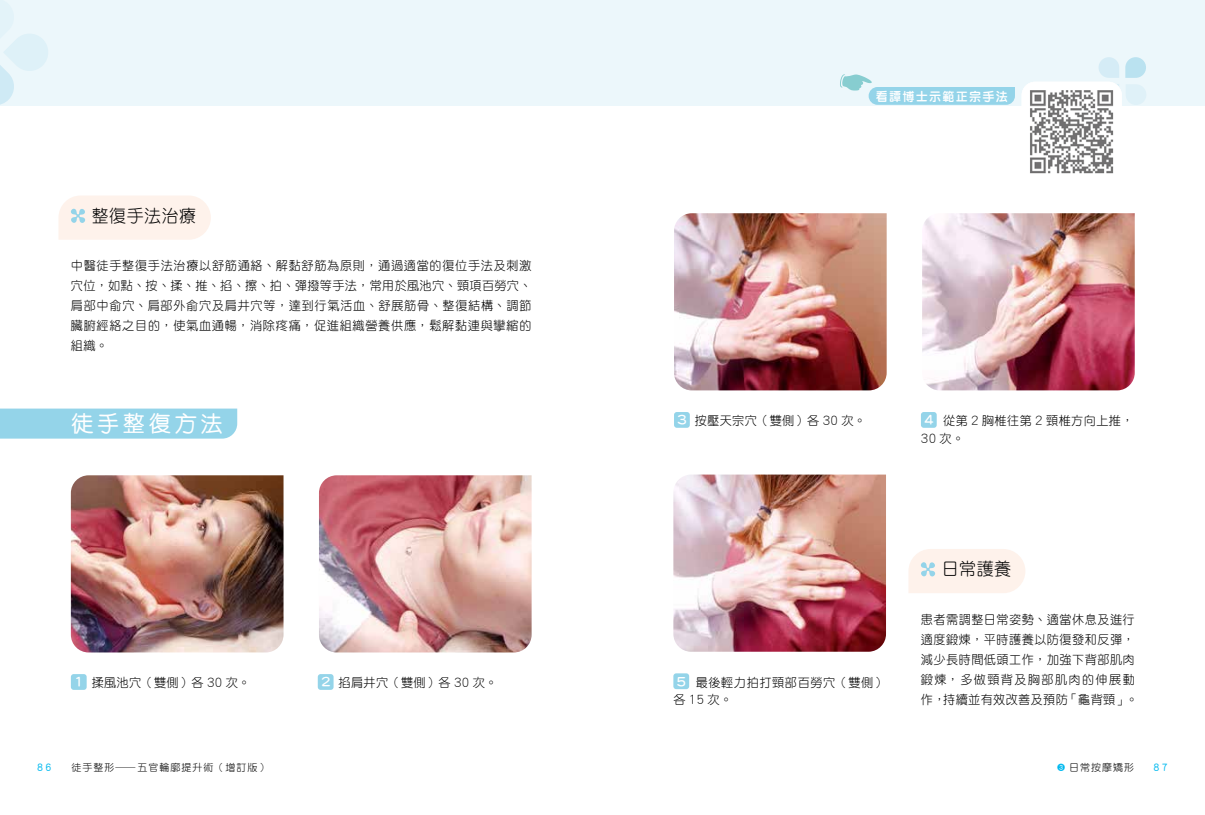
<style>
.page{position:relative;width:1205px;height:815px;background:#fff}
.page>*{position:absolute;margin:0;border:0;box-sizing:border-box;transform-origin:0 0}
.t1{font:500 22.5px "M Yuen HK";letter-spacing:.15em;color:#fff}
.t2{font:17.5px "DF Yuan HK W3";letter-spacing:.03em;color:#000}
.t3{font:12.5px/20px "DF Yuan HK W3";letter-spacing:.04em;color:#000}
.t4{font:12.5px "DF Yuan HK W8";letter-spacing:.1em;color:#fff}
.t5{font:10px "DF Yuan HK W3";letter-spacing:.1em;color:#000}
.t6{font:10px "DF Yuan HK W7";color:#00b9ef}
.s1{font-family:"DF Yuan HK W8";color:#fff}
.s2{font-family:"Circle Frame Neg";color:#00b9ef}
</style>
<div class="page">
<div style="left:602px;top:0;width:603px;height:106px;background:#ecf7fb"></div>
<div style="left:0;top:0;width:602px;height:106px;background:#ecf7fb"></div>
<svg style="left:0;top:34px;width:48px;height:71px"></svg>
<svg style="left:58px;top:196px;width:153px;height:44px;background:#fcf2ec"></svg>
<div style="left:71px;top:674px;width:16px;height:16px;background:#94d4e9;border-radius:3px"></div>
<div style="left:318px;top:674px;width:15px;height:16px;background:#94d4e9;border-radius:3px"></div>
<img style="left:71px;top:475px;width:212px;height:177px">
<img style="left:319px;top:475px;width:212px;height:177px">
<div style="left:0;top:409px;width:237px;height:30px;background:#94d4e9"></div>
<svg style="left:1126px;top:85px;width:20px;height:20px"></svg>
<svg style="left:1125px;top:57px;width:21px;height:21px"></svg>
<svg style="left:1099px;top:57px;width:20px;height:21px"></svg>
<img style="left:1021px;top:82px;width:101px;height:92px">
<svg style="left:840px;top:74px;width:175px;height:31px"></svg>
<div style="left:674px;top:412px;width:16px;height:16px;background:#94d4e9;border-radius:3px"></div>
<div style="left:921px;top:412px;width:16px;height:16px;background:#94d4e9;border-radius:3px"></div>
<img style="left:674px;top:213px;width:212px;height:177px">
<img style="left:922px;top:213px;width:213px;height:177px">
<div style="left:673px;top:673px;width:16px;height:16px;background:#94d4e9;border-radius:3px"></div>
<img style="left:673px;top:475px;width:213px;height:177px">
<svg style="left:908px;top:549px;width:117px;height:44px;background:#fbf2ec"></svg>
<h2 class="t2" style="left:92px;top:206px;width:106px">整復手法治療</h2>
<p class="t3" style="left:71px;top:256px;width:462px;text-align:justify">中醫徒手整復手法治療以舒筋通絡、解黏舒筋為原則，通過適當的復位手法及刺激穴位，如點、按、揉、推、掐、擦、拍、彈撥等手法，常用於風池穴、頸項百勞穴、肩部中俞穴、肩部外俞穴及肩井穴等，達到行氣活血、舒展筋骨、整復結構、調節臟腑經絡之目的，使氣血通暢，消除疼痛，促進組織營養供應，鬆解黏連與攣縮的組織。</p>
<h1 class="t1" style="left:71px;top:408px;width:153px">徒手整復方法</h1>
<p class="t3" style="left:74px;top:673px;width:177px"><span class="s1">1</span> 揉風池穴（雙側）各 30 次。</p>
<p class="t3" style="left:321px;top:673px;width:177px"><span class="s1">2</span> 掐肩井穴（雙側）各 30 次。</p>
<p class="t4" style="left:876px;top:90px;width:134px">看譚博士示範正宗手法</p>
<p class="t3" style="left:677px;top:410px;width:190px"><span class="s1">3</span> 按壓天宗穴（雙側）各 30 次。</p>
<p class="t3" style="left:921px;top:412px;width:214px;line-height:17.4px"><span class="s1">4</span> 從第 2 胸椎往第 2 頸椎方向上推，<br>30 次。</p>
<p class="t3" style="left:673px;top:673px;width:214px;line-height:17.4px"><span class="s1">5</span> 最後輕力拍打頸部百勞穴（雙側）各 15 次。</p>
<h2 class="t2" style="left:942px;top:559px;width:71px">日常護養</h2>
<p class="t3" style="left:921px;top:609px;width:218px">患者需調整日常姿勢、適當休息及進行適度鍛煉，平時護養以防復發和反彈，減少長時間低頭工作，加強下背部肌肉鍛煉，多做頸背及胸部肌肉的伸展動作，持續並有效改善及預防「龜背頸」。</p>
<p class="t6" style="left:37px;top:762px;width:16px">86</p>
<p class="t5" style="left:72px;top:762px;width:198px">徒手整形—五官輪廓提升術（增訂版）</p>
<p class="t5" style="left:1057px;top:762px;width:79px"><span class="s2">3</span> 日常按摩矯形</p>
<p class="t6" style="left:1153px;top:762px;width:16px">87</p>
</div>
